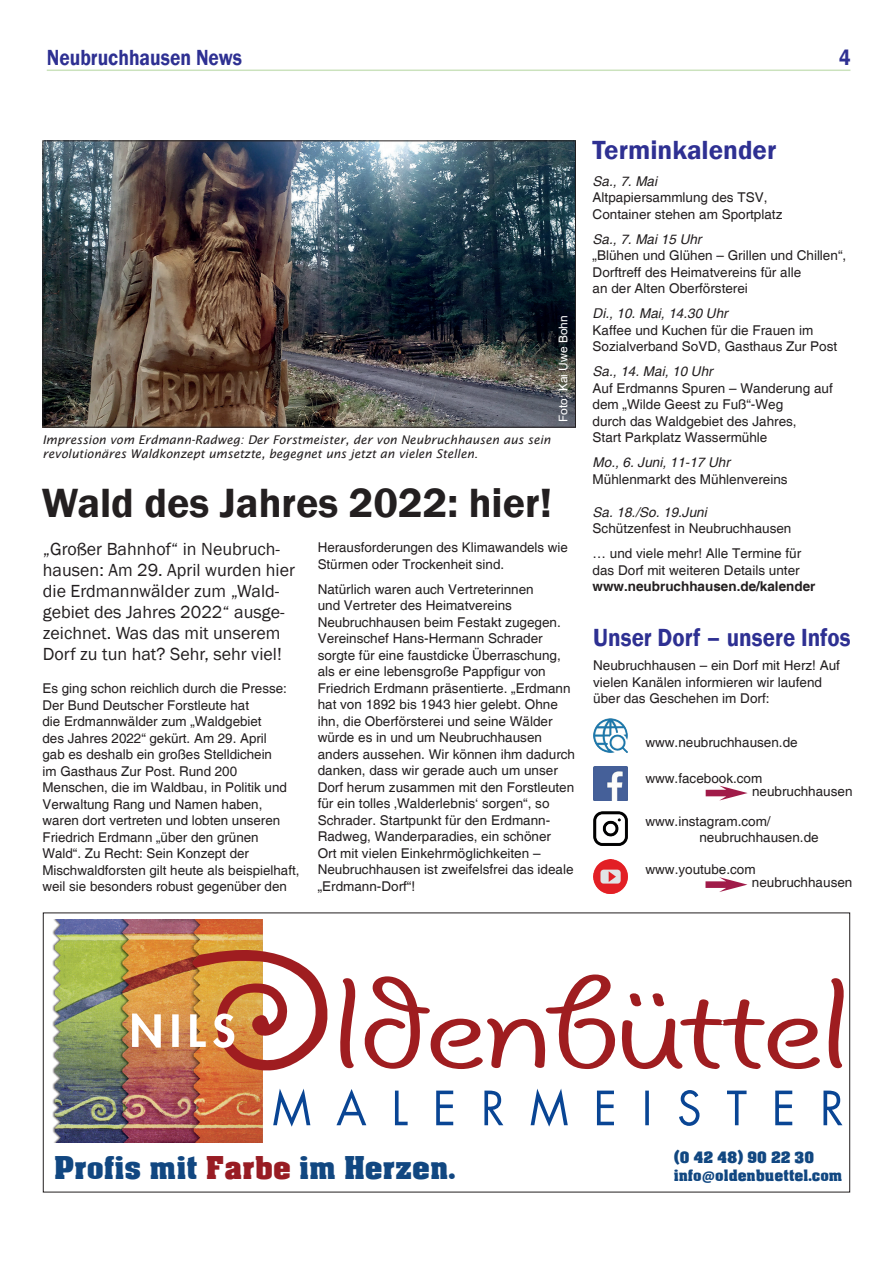
<style>
.page{position:relative;width:893px;height:1263px;background:#fff}
.page>*{position:absolute;margin:0;border:0;box-sizing:border-box;transform-origin:0 0}
.t1{font:600 42px "Franklin Gothic";color:#231f20}
.t2{font:30px "Acme Font";color:#114781}
.t3{font:600 27px "Franklin Gothic";color:#2e3092}
.t4{font:600 25.5px "Franklin Gothic";color:#2e3092;scale:.9 1}
.t5{font:600 22.5px "Franklin Gothic";color:#2e3092;scale:.87 1}
.t6{font:18px/21px "Franklin Gothic";color:#231f20}
.t7{font:15px/18px "Acme Font";color:#114781}
.t8{font:13.5px/16.5px "Helvetica";color:#231f20}
.t9{font:italic 13.5px "Helvetica";color:#231f20}
.t10{font:700 13.5px "Helvetica";color:#231f20}
.t11{font:italic 12px/14.4px "Lucida Sans";color:#231f20}
.t12{font:12px "Arial";color:#fff}
.s1{color:#981c23}
.s2{font-family:"Calibri";font-weight:700}
</style>
<div class="page">
<img style="left:593px;top:860px;width:34px;height:34px">
<img style="left:593px;top:812px;width:34px;height:34px">
<img style="left:593px;top:766px;width:34px;height:34px">
<img style="left:593px;top:719px;width:34px;height:34px">
<svg style="left:706px;top:785px;width:42px;height:15px"></svg>
<svg style="left:705px;top:877px;width:42px;height:15px"></svg>
<img style="left:45px;top:143px;width:529px;height:282px">
<div style="left:43px;top:141px;width:533px;height:286px;border:1px solid #231f20"></div>
<img style="left:52px;top:920px;width:210px;height:222px">
<svg style="left:273px;top:1088px;width:569px;height:39px"></svg>
<svg style="left:192px;top:950px;width:652px;height:122px"></svg>
<svg style="left:132px;top:1013px;width:102px;height:35px"></svg>
<hr style="left:47px;top:70px;width:803px;height:1px;background:#98c67b">
<h3 class="t5" style="left:47px;top:44px;width:226px">Neubruchhausen News</h3>
<h3 class="t5" style="left:839px;top:44px;width:15px">4</h3>
<p class="t11" style="left:43px;top:432px;width:510px">Impression vom Erdmann-Radweg: Der Forstmeister, der von Neubruchhausen aus sein revolutionäres Waldkonzept umsetzte, begegnet uns jetzt an vielen Stellen.</p>
<p class="t12" style="left:555px;top:422px;width:108px;rotate:-90deg">Foto: Kai Uwe Bohn</p>
<h1 class="t1" style="left:42px;top:477px;width:512px">Wald des Jahres 2022: hier!</h1>
<h3 class="t6" style="left:43px;top:539px;width:254px">„Großer Bahnhof“ in Neubruch&shy;hausen: Am 29. April wurden hier die Erdmannwälder zum „Wald&shy;gebiet des Jahres 2022“ ausge&shy;zeichnet. Was das mit unserem<br>Dorf zu tun hat? Sehr, sehr viel!</h3>
<p class="t8" style="left:43px;top:681px;width:259px">Es ging schon reichlich durch die Presse:<br>Der Bund Deutscher Forstleute hat<br>die Erdmannwälder zum „Waldgebiet<br>des Jahres 2022“ gekürt. Am 29. April<br>gab es deshalb ein großes Stelldichein<br>im Gasthaus Zur Post. Rund 200<br>Menschen, die im Waldbau, in Politik und Verwaltung Rang und Namen haben, waren dort vertreten und lobten unseren Friedrich Erdmann „über den grünen Wald“. Zu Recht: Sein Konzept der Mischwaldforsten gilt heute als beispielhaft, weil sie besonders robust gegenüber den</p>
<p class="t8" style="left:318px;top:539px;width:252px">Herausforderungen des Klimawandels wie<br>Stürmen oder Trockenheit sind.</p>
<p class="t8" style="left:318px;top:581px;width:259px">Natürlich waren auch Vertreterinnen<br>und Vertreter des Heimatvereins Neubruchhausen beim Festakt zugegen.<br>Vereinschef Hans-Hermann Schrader sorgte für eine faustdicke Überraschung, als er eine lebensgroße Pappfigur von Friedrich Erdmann präsentierte. „Erdmann hat von 1892 bis 1943 hier gelebt. Ohne ihn, die Oberförsterei und seine Wälder würde es in und um Neubruchhausen anders aussehen. Wir können ihm dadurch danken, dass wir gerade auch um unser Dorf herum zusammen mit den Forstleuten für ein tolles ‚Walderlebnis‘ sorgen“, so Schrader. Startpunkt für den Erdmann-Radweg, Wanderparadies, ein schöner<br>Ort mit vielen Einkehrmöglichkeiten – Neubruchhausen ist zweifelsfrei das ideale „Erdmann-Dorf“!</p>
<h3 class="t3" style="left:592px;top:134px;width:185px">Terminkalender</h3>
<p class="t9" style="left:593px;top:173px;width:66px">Sa., 7. Mai</p>
<p class="t8" style="left:593px;top:190px;width:191px">Altpapiersammlung des TSV,<br>Container stehen am Sportplatz</p>
<p class="t9" style="left:593px;top:231px;width:110px">Sa., 7. Mai 15 Uhr</p>
<p class="t8" style="left:593px;top:248px;width:255px">„Blühen und Glühen – Grillen und Chillen“,<br>Dorftreff des Heimatvereins für alle<br>an der Alten Oberförsterei</p>
<p class="t9" style="left:593px;top:306px;width:137px">Di., 10. Mai, 14.30 Uhr</p>
<p class="t8" style="left:593px;top:322px;width:246px">Kaffee und Kuchen für die Frauen im<br>Sozialverband SoVD, Gasthaus Zur Post</p>
<p class="t9" style="left:593px;top:364px;width:122px">Sa., 14. Mai, 10 Uhr</p>
<p class="t8" style="left:593px;top:380px;width:242px">Auf Erdmanns Spuren – Wanderung auf dem „Wilde Geest zu Fuß“-Weg<br>durch das Waldgebiet des Jahres,<br>Start Parkplatz Wassermühle</p>
<p class="t9" style="left:593px;top:455px;width:139px">Mo., 6. Juni, 11-17 Uhr</p>
<p class="t8" style="left:593px;top:471px;width:197px">Mühlenmarkt des Mühlenvereins</p>
<p class="t9" style="left:593px;top:504px;width:116px">Sa. 18./So. 19.Juni</p>
<p class="t8" style="left:593px;top:517px;width:210px;line-height:25px">Schützenfest in Neubruchhausen … und viele mehr! Alle Termine für</p>
<p class="t8" style="left:593px;top:562px;width:209px">das Dorf mit weiteren Details unter</p>
<p class="t10" style="left:593px;top:578px;width:224px">www.neubruchhausen.de/kalender</p>
<h3 class="t4" style="left:593px;top:622px;width:287px">Unser Dorf – unsere Infos</h3>
<p class="t8" style="left:593px;top:658px;width:248px">Neubruchhausen – ein Dorf mit Herz! Auf vielen Kanälen informieren wir laufend über das Geschehen im Dorf:</p>
<p class="t8" style="left:645px;top:735px;width:154px">www.neubruchhausen.de</p>
<p class="t8" style="left:645px;top:770px;width:119px">www.facebook.com</p>
<p class="t8" style="left:699px;top:813px;width:121px;text-indent:-54px">www.instagram.com/ neubruchhausen.de</p>
<p class="t8" style="left:645px;top:861px;width:112px">www.youtube.com</p>
<p class="t8" style="left:752px;top:783px;width:102px">neubruchhausen</p>
<p class="t8" style="left:752px;top:875px;width:102px">neubruchhausen</p>
<h2 class="t2" style="left:54px;top:1148px;width:403px">Profis mit <span class="s1">Farbe</span> im Herzen.</h2>
<p class="t7" style="left:674px;top:1148px;width:170px">(0 42 48) 90 22 30 info<span class="s2">@</span>oldenbuettel.com</p>
</div>
